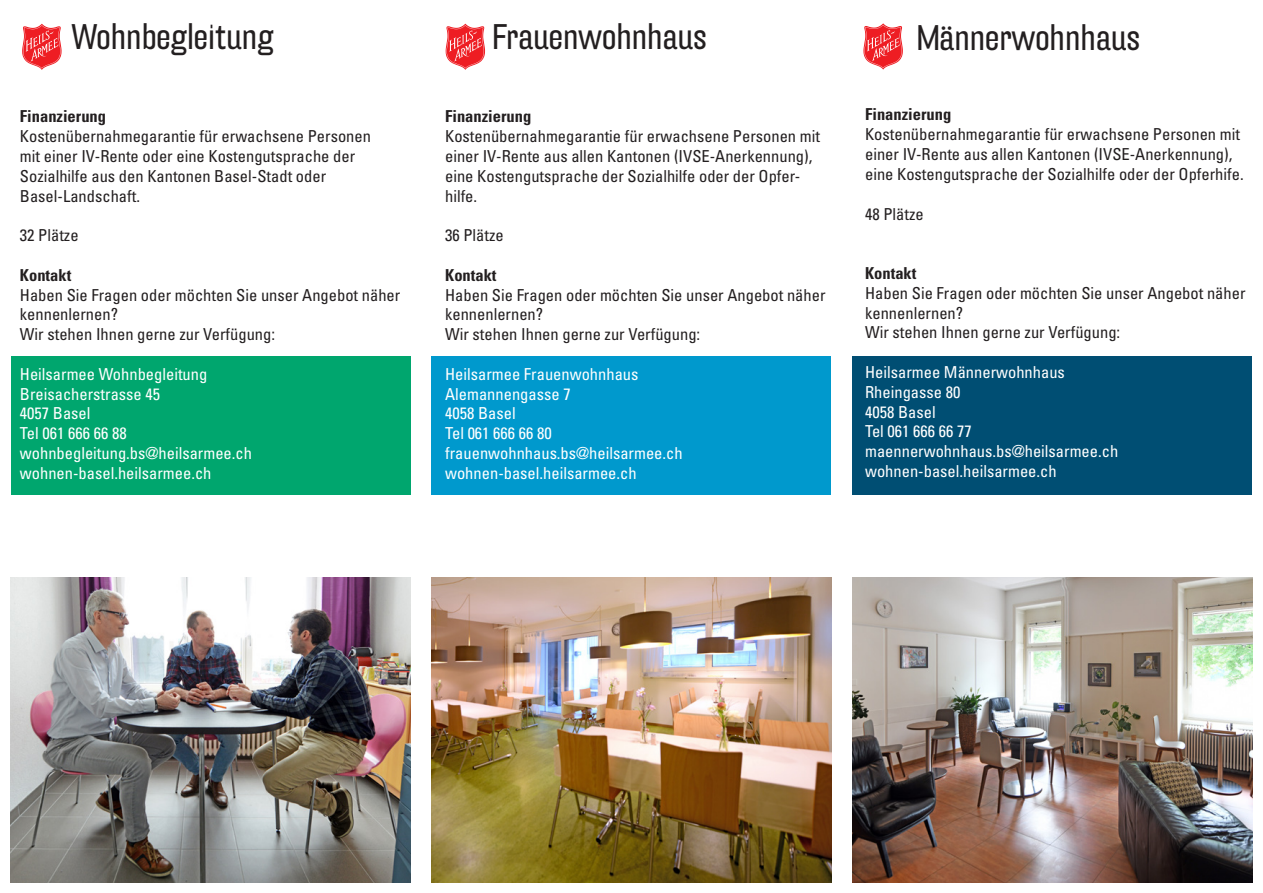
<style>
.page{position:relative;width:1263px;height:893px;background:#fff}
.page>*{position:absolute;margin:0;border:0;box-sizing:border-box;transform-origin:0 0}
.t1{font:34.5px "Hydra OT Extd";color:#231f20}
.t2{font:condensed 16.5px/19.8px "Univers LT Std";color:#231f20}
.t3{font:condensed 16.5px "Univers LT Std";color:#fff}
.t4{font:700 condensed 16.5px "Univers LT Std";color:#231f20}
</style>
<div class="page">
<div style="left:11px;top:356px;width:399px;height:138px;background:#00a66e"></div>
<div style="left:432px;top:356px;width:399px;height:138px;background:#0099cd"></div>
<div style="left:853px;top:356px;width:399px;height:138px;background:#004e73"></div>
<img style="left:11px;top:577px;width:399px;height:305px">
<img style="left:432px;top:577px;width:399px;height:305px">
<img style="left:853px;top:577px;width:399px;height:305px">
<svg style="left:22px;top:24px;width:40px;height:46px"></svg>
<svg style="left:446px;top:24px;width:39px;height:46px"></svg>
<svg style="left:863px;top:23px;width:40px;height:47px"></svg>
<p class="t1" style="left:71px;top:17px;width:204px">Wohnbegleitung</p>
<p class="t1" style="left:492px;top:17px;width:216px">Frauenwohnhaus</p>
<p class="t1" style="left:916px;top:18px;width:225px">Männerwohnhaus</p>
<p class="t4" style="left:20px;top:106px;width:88px">Finanzierung</p>
<p class="t2" style="left:20px;top:126px;width:353px">Kostenübernahmegarantie für erwachsene Personen mit einer IV-Rente oder eine Kostengutsprache der Sozialhilfe aus den Kantonen Basel-Stadt oder Basel-Landschaft.</p>
<p class="t2" style="left:20px;top:225px;width:60px">32 Plätze</p>
<p class="t4" style="left:20px;top:265px;width:53px">Kontakt</p>
<p class="t2" style="left:20px;top:284px;width:382px">Haben Sie Fragen oder möchten Sie unser Angebot näher kennenlernen?<br>Wir stehen Ihnen gerne zur Verfügung:</p>
<p class="t3" style="left:20px;top:363px;width:189px">Heilsarmee Wohnbegleitung</p>
<p class="t3" style="left:20px;top:383px;width:142px">Breisacherstrasse 45</p>
<p class="t3" style="left:20px;top:403px;width:72px">4057 Basel</p>
<p class="t3" style="left:20px;top:423px;width:108px">Tel 061 666 66 88</p>
<p class="t3" style="left:20px;top:443px;width:234px">wohnbegleitung.bs@heilsarmee.ch</p>
<p class="t3" style="left:20px;top:462px;width:193px">wohnen-basel.heilsarmee.ch</p>
<p class="t4" style="left:445px;top:106px;width:88px">Finanzierung</p>
<p class="t2" style="left:445px;top:126px;width:376px">Kostenübernahmegarantie für erwachsene Personen mit einer IV-Rente aus allen Kantonen (IVSE-Anerkennung), eine Kostengutsprache der Sozialhilfe oder der Opfer&shy;hilfe.</p>
<p class="t2" style="left:445px;top:225px;width:60px">36 Plätze</p>
<p class="t4" style="left:445px;top:265px;width:53px">Kontakt</p>
<p class="t2" style="left:445px;top:284px;width:382px">Haben Sie Fragen oder möchten Sie unser Angebot näher kennenlernen?<br>Wir stehen Ihnen gerne zur Verfügung:</p>
<p class="t3" style="left:445px;top:363px;width:195px">Heilsarmee Frauenwohnhaus</p>
<p class="t3" style="left:445px;top:383px;width:127px">Alemannengasse 7</p>
<p class="t3" style="left:445px;top:403px;width:72px">4058 Basel</p>
<p class="t3" style="left:445px;top:423px;width:108px">Tel 061 666 66 80</p>
<p class="t3" style="left:445px;top:443px;width:239px">frauenwohnhaus.bs@heilsarmee.ch</p>
<p class="t3" style="left:445px;top:462px;width:193px">wohnen-basel.heilsarmee.ch</p>
<p class="t4" style="left:865px;top:104px;width:88px">Finanzierung</p>
<p class="t2" style="left:865px;top:124px;width:380px">Kostenübernahmegarantie für erwachsene Personen mit einer IV-Rente aus allen Kantonen (IVSE-Anerkennung), eine Kostengutsprache der Sozialhilfe oder der Opferhife.</p>
<p class="t2" style="left:865px;top:203px;width:60px">48 Plätze</p>
<p class="t4" style="left:865px;top:263px;width:53px">Kontakt</p>
<p class="t2" style="left:865px;top:283px;width:382px">Haben Sie Fragen oder möchten Sie unser Angebot näher kennenlernen?<br>Wir stehen Ihnen gerne zur Verfügung:</p>
<p class="t3" style="left:865px;top:362px;width:201px">Heilsarmee Männerwohnhaus</p>
<p class="t3" style="left:865px;top:381px;width:97px">Rheingasse 80</p>
<p class="t3" style="left:865px;top:401px;width:72px">4058 Basel</p>
<p class="t3" style="left:865px;top:421px;width:108px">Tel 061 666 66 77</p>
<p class="t3" style="left:865px;top:441px;width:255px">maennerwohnhaus.bs@heilsarmee.ch</p>
<p class="t3" style="left:865px;top:461px;width:193px">wohnen-basel.heilsarmee.ch</p>
</div>
